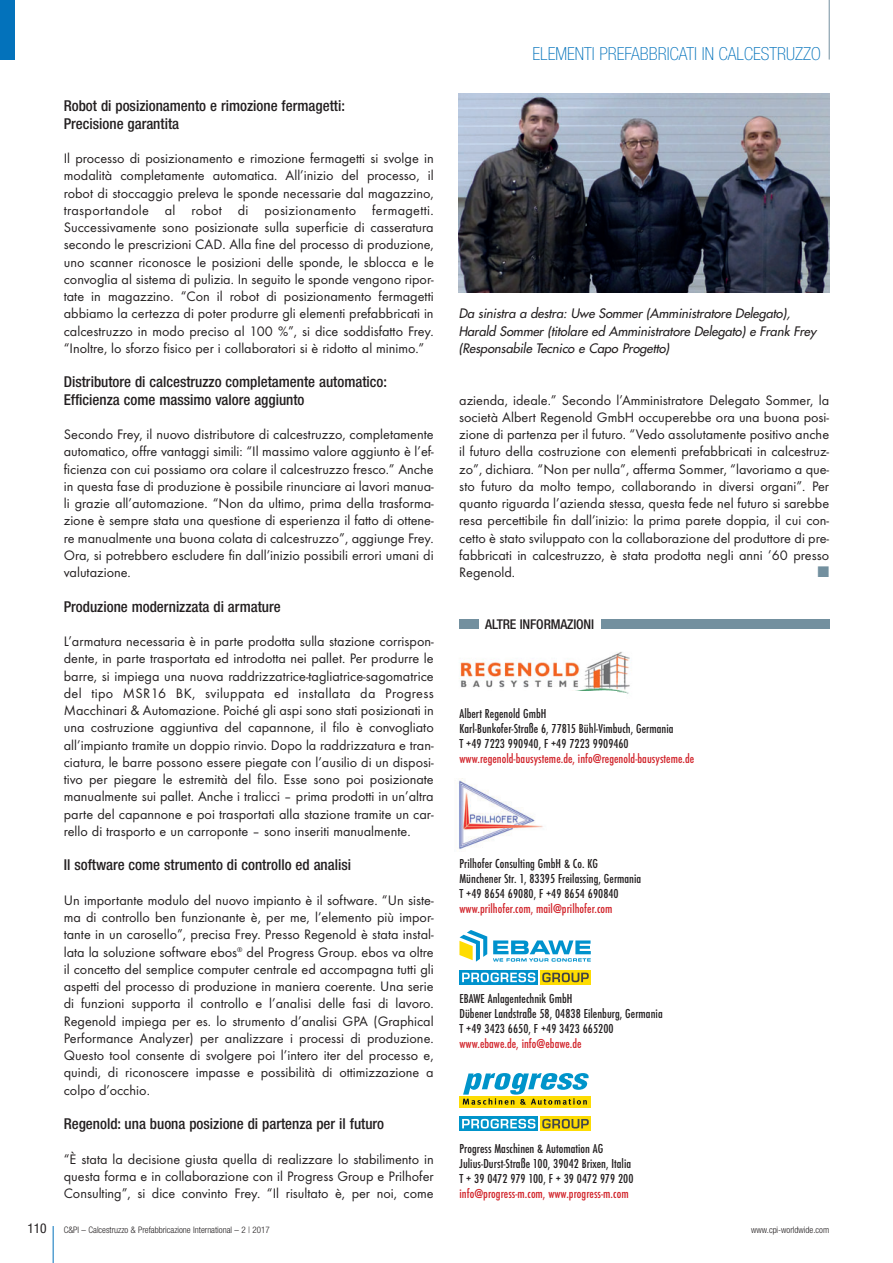
<style>
.page{position:relative;width:893px;height:1263px;background:#fff}
.page>*{position:absolute;margin:0;border:0;box-sizing:border-box;transform-origin:0 0}
.t1{font:100 condensed 18px "Helvetica Neue";color:#0372bb}
.t2{font:500 condensed 15px/17.2px "Helvetica Neue";color:#231f20}
.t3{font:14.25px/17.2px "Futura T";color:#231f20;text-align:justify}
.t4{font:14.25px "European Pi Three";color:#73909f}
.t5{font:500 condensed 13.5px/15px "Futura T";letter-spacing:.005em;color:#231f20}
.t6{font:500 condensed 13.5px "Futura T";letter-spacing:.005em;color:#d1232a}
.t7{font:500 condensed 13.5px "Helvetica Neue";letter-spacing:-.01em;color:#231f20}
.t8{font:condensed 13.5px "Helvetica Neue";color:#231f20}
.t9{font:italic 12.75px/17.2px "Futura";color:#231f20}
.t10{font:300 condensed 9px "Helvetica Neue";color:#231f20}
</style>
<div class="page">
<hr style="left:53px;top:1226px;width:1px;height:37px;background:#0372bb">
<hr style="left:829px;top:0;width:1px;height:60px;background:#73909f">
<div style="left:0;top:0;width:15px;height:60px;background:#0372bb"></div>
<img style="left:459px;top:652px;width:171px;height:42px">
<div style="left:460px;top:691px;width:157px;height:8px;background:#fff"></div>
<div style="left:459px;top:619px;width:20px;height:10px;background:#73909f"></div>
<div style="left:601px;top:619px;width:228px;height:10px;background:#73909f"></div>
<img style="left:458px;top:778px;width:85px;height:72px">
<svg style="left:459px;top:970px;width:79px;height:14px"></svg>
<svg style="left:540px;top:970px;width:51px;height:14px"></svg>
<svg style="left:462px;top:972px;width:73px;height:10px"></svg>
<svg style="left:542px;top:972px;width:47px;height:10px"></svg>
<svg style="left:459px;top:930px;width:28px;height:32px"></svg>
<svg style="left:493px;top:940px;width:98px;height:22px"></svg>
<svg style="left:459px;top:1116px;width:79px;height:14px"></svg>
<svg style="left:540px;top:1116px;width:51px;height:14px"></svg>
<svg style="left:462px;top:1119px;width:73px;height:9px"></svg>
<svg style="left:542px;top:1119px;width:47px;height:9px"></svg>
<div style="left:459px;top:1096px;width:132px;height:12px;background:#fddc03"></div>
<svg style="left:463px;top:1073px;width:126px;height:32px"></svg>
<img style="left:459px;top:94px;width:370px;height:198px">
<p class="t2" style="left:64px;top:99px;width:283px">Robot di posizionamento e rimozione fermagetti:<br>Precisione garantita</p>
<p class="t3" style="left:64px;top:151px;width:372px">Il processo di posizionamento e rimozione fermagetti si svolge in modalità completamente automatica. All’inizio del processo, il robot di stoccaggio preleva le sponde necessarie dal magazzino, trasportandole al robot di posizionamento fermagetti.<br>Successivamente sono posizionate sulla superficie di casseratura secondo le prescrizioni CAD. Alla fine del processo di produzione, uno scanner riconosce le posizioni delle sponde, le sblocca e le convoglia al sistema di pulizia. In seguito le sponde vengono ripor&shy;tate in magazzino. “Con il robot di posizionamento fermagetti abbiamo la certezza di poter produrre gli elementi prefabbricati in calcestruzzo in modo preciso al 100 %”, si dice soddisfatto Frey. “Inoltre, lo sforzo fisico per i collaboratori si è ridotto al minimo.”</p>
<p class="t2" style="left:64px;top:375px;width:325px">Distributore di calcestruzzo completamente automatico:<br>Efficienza come massimo valore aggiunto</p>
<p class="t3" style="left:64px;top:427px;width:372px">Secondo Frey, il nuovo distributore di calcestruzzo, completamente automatico, offre vantaggi simili: “Il massimo valore aggiunto è l’ef&shy;ficienza con cui possiamo ora colare il calcestruzzo fresco.” Anche in questa fase di produzione è possibile rinunciare ai lavori manua&shy;li grazie all’automazione. “Non da ultimo, prima della trasforma&shy;zione è sempre stata una questione di esperienza il fatto di ottene&shy;re manualmente una buona colata di calcestruzzo”, aggiunge Frey.<br>Ora, si potrebbero escludere fin dall’inizio possibili errori umani di valutazione.</p>
<p class="t2" style="left:64px;top:599px;width:219px">Produzione modernizzata di armature</p>
<p class="t3" style="left:64px;top:634px;width:371px">L’armatura necessaria è in parte prodotta sulla stazione corrispon&shy;dente, in parte trasportata ed introdotta nei pallet. Per produrre le barre, si impiega una nuova raddrizzatrice-tagliatrice-sagomatrice del tipo MSR16 BK, sviluppata ed installata da Progress Macchinari &amp; Automazione. Poiché gli aspi sono stati posizionati in una costruzione aggiuntiva del capannone, il filo è convogliato all’impianto tramite un doppio rinvio. Dopo la raddrizzatura e tran&shy;ciatura, le barre possono essere piegate con l’ausilio di un disposi&shy;tivo per piegare le estremità del filo. Esse sono poi posizionate manualmente sui pallet. Anche i tralicci – prima prodotti in un’altra parte del capannone e poi trasportati alla stazione tramite un car&shy;rello di trasporto e un carroponte – sono inseriti manualmente.</p>
<p class="t2" style="left:64px;top:858px;width:289px">Il software come strumento di controllo ed analisi</p>
<p class="t3" style="left:64px;top:893px;width:371px">Un importante modulo del nuovo impianto è il software. “Un siste&shy;ma di controllo ben funzionante è, per me, l’elemento più impor&shy;tante in un carosello”, precisa Frey. Presso Regenold è stata instal&shy;lata la soluzione software ebos<sup>®</sup> del Progress Group. ebos va oltre il concetto del semplice computer centrale ed accompagna tutti gli aspetti del processo di produzione in maniera coerente. Una serie di funzioni supporta il controllo e l’analisi delle fasi di lavoro.<br>Regenold impiega per es. lo strumento d’analisi GPA (Graphical Performance Analyzer) per analizzare i processi di produzione.<br>Questo tool consente di svolgere poi l’intero iter del processo e, quindi, di riconoscere impasse e possibilità di ottimizzazione a colpo d’occhio.</p>
<p class="t2" style="left:64px;top:1116px;width:322px">Regenold: una buona posizione di partenza per il futuro</p>
<p class="t3" style="left:64px;top:1151px;width:371px">“È stata la decisione giusta quella di realizzare lo stabilimento in questa forma e in collaborazione con il Progress Group e Prilhofer Consulting”, si dice convinto Frey. “Il risultato è, per noi, come</p>
<p class="t1" style="left:533px;top:47px;width:290px">ELEMENTI PREFABBRICATI IN CALCESTRUZZO</p>
<p class="t9" style="left:459px;top:306px;width:359px">Da sinistra a destra: Uwe Sommer (Amministratore Delegato),<br>Harald Sommer (titolare ed Amministratore Delegato) e Frank Frey (Responsabile Tecnico e Capo Progetto)</p>
<p class="t3" style="left:459px;top:392px;width:371px">azienda, ideale.” Secondo l’Amministratore Delegato Sommer, la società Albert Regenold GmbH occuperebbe ora una buona posi&shy;zione di partenza per il futuro. “Vedo assolutamente positivo anche il futuro della costruzione con elementi prefabbricati in calcestruz&shy;zo”, dichiara. “Non per nulla”, afferma Sommer, “lavoriamo a que&shy;sto futuro da molto tempo, collaborando in diversi organi”. Per quanto riguarda l’azienda stessa, questa fede nel futuro si sarebbe resa percettibile fin dall’inizio: la prima parete doppia, il cui con&shy;cetto è stato sviluppato con la collaborazione del produttore di pre&shy;fabbricati in calcestruzzo, è stata prodotta negli anni ’60 presso Regenold.</p>
<p class="t4" style="left:817px;top:564px;width:13px">-</p>
<p class="t7" style="left:485px;top:619px;width:111px">ALTRE INFORMAZIONI</p>
<p class="t5" style="left:459px;top:706px;width:215px">Albert Regenold GmbH<br>Karl-Bunkofer-Straße 6, 77815 Bühl-Vimbuch, Germania<br>T +49 7223 990940, F +49 7223 9909460</p>
<p class="t6" style="left:459px;top:753px;width:236px">www.regenold-bausysteme.de, info@regenold-bausysteme.de</p>
<p class="t5" style="left:459px;top:856px;width:183px">Prilhofer Consulting GmbH &amp; Co. KG<br>Münchener Str. 1, 83395 Freilassing, Germania<br>T +49 8654 69080, F +49 8654 690840</p>
<p class="t6" style="left:459px;top:903px;width:155px">www.prilhofer.com, mail@prilhofer.com</p>
<p class="t5" style="left:459px;top:991px;width:205px">EBAWE Anlagentechnik GmbH<br>Dübener Landstraße 58, 04838 Eilenburg, Germania<br>T +49 3423 6650, F +49 3423 665200</p>
<p class="t6" style="left:459px;top:1038px;width:124px">www.ebawe.de, info@ebawe.de</p>
<p class="t5" style="left:459px;top:1141px;width:176px">Progress Maschinen &amp; Automation AG<br>Julius-Durst-Straße 100, 39042 Brixen, Italia<br>T + 39 0472 979 100, F + 39 0472 979 200</p>
<p class="t6" style="left:459px;top:1188px;width:171px">info@progress-m.com, www.progress-m.com</p>
<p class="t8" style="left:28px;top:1223px;width:21px">110</p>
<p class="t10" style="left:64px;top:1226px;width:208px">C&amp;PI – Calcestruzzo &amp; Prefabbricazione International – 2 | 2017</p>
<p class="t10" style="left:751px;top:1226px;width:79px">www.cpi-worldwide.com</p>
</div>
